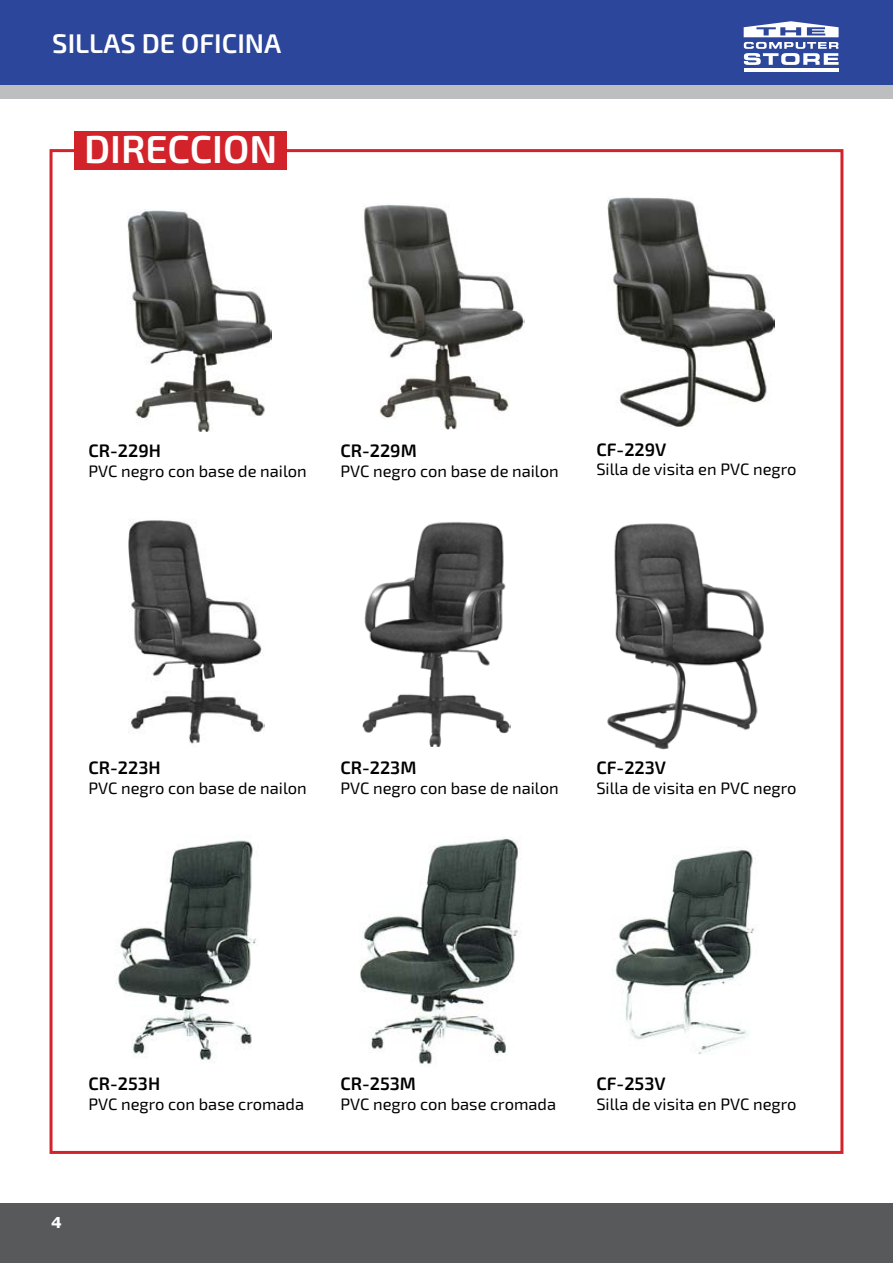
<style>
.page{position:relative;width:893px;height:1263px;background:#fff}
.page>*{position:absolute;margin:0;border:0;box-sizing:border-box;transform-origin:0 0}
.t1{font:600 39px "Exo 2";color:#fff}
.t2{font:600 27px "Exo 2";color:#fff}
.t3{font:600 18px "Exo 2";color:#000}
.t4{font:16.5px "Exo 2";color:#000}
.t5{font:700 15px "Verdana";color:#fff}
</style>
<div class="page">
<div style="left:0;top:1203px;width:893px;height:60px;background:#58595b"></div>
<div style="left:0;top:0;width:893px;height:85px;background:#2b469a"></div>
<hr style="left:744px;top:68px;width:95px;height:4px;background:#fff">
<svg style="left:744px;top:21px;width:95px;height:44px"></svg>
<div style="left:0;top:85px;width:893px;height:14px;background:#bcbec0"></div>
<div style="left:50px;top:149px;width:793px;height:1005px;background:#fff;border:3px solid #d2232a"></div>
<div style="left:74px;top:131px;width:213px;height:38px;background:#d2232a"></div>
<img style="left:127px;top:210px;width:144px;height:222px">
<img style="left:115px;top:840px;width:143px;height:220px">
<img style="left:364px;top:204px;width:160px;height:225px">
<img style="left:607px;top:523px;width:157px;height:227px">
<img style="left:362px;top:522px;width:148px;height:224px">
<img style="left:129px;top:520px;width:136px;height:225px">
<img style="left:612px;top:850px;width:142px;height:205px">
<img style="left:607px;top:197px;width:167px;height:229px">
<img style="left:359px;top:837px;width:160px;height:227px">
<h2 class="t2" style="left:52px;top:28px;width:231px">SILLAS DE OFICINA</h2>
<h1 class="t1" style="left:84px;top:126px;width:195px">DIRECCION</h1>
<p class="t3" style="left:88px;top:440px;width:74px">CR-229H</p>
<p class="t4" style="left:88px;top:461px;width:220px">PVC negro con base de nailon</p>
<p class="t3" style="left:340px;top:440px;width:78px">CR-229M</p>
<p class="t4" style="left:340px;top:461px;width:220px">PVC negro con base de nailon</p>
<p class="t3" style="left:596px;top:438px;width:72px">CF-229V</p>
<p class="t4" style="left:596px;top:460px;width:202px">Silla de visita en PVC negro</p>
<p class="t3" style="left:88px;top:757px;width:74px">CR-223H</p>
<p class="t4" style="left:88px;top:779px;width:220px">PVC negro con base de nailon</p>
<p class="t3" style="left:340px;top:757px;width:78px">CR-223M</p>
<p class="t4" style="left:340px;top:779px;width:220px">PVC negro con base de nailon</p>
<p class="t3" style="left:596px;top:757px;width:71px">CF-223V</p>
<p class="t4" style="left:596px;top:779px;width:202px">Silla de visita en PVC negro</p>
<p class="t3" style="left:88px;top:1073px;width:73px">CR-253H</p>
<p class="t4" style="left:88px;top:1095px;width:217px">PVC negro con base cromada</p>
<p class="t3" style="left:340px;top:1073px;width:77px">CR-253M</p>
<p class="t4" style="left:340px;top:1095px;width:217px">PVC negro con base cromada</p>
<p class="t5" style="left:51px;top:1212px;width:12px">4</p>
<p class="t3" style="left:596px;top:1073px;width:71px">CF-253V</p>
<p class="t4" style="left:596px;top:1095px;width:202px">Silla de visita en PVC negro</p>
</div>
